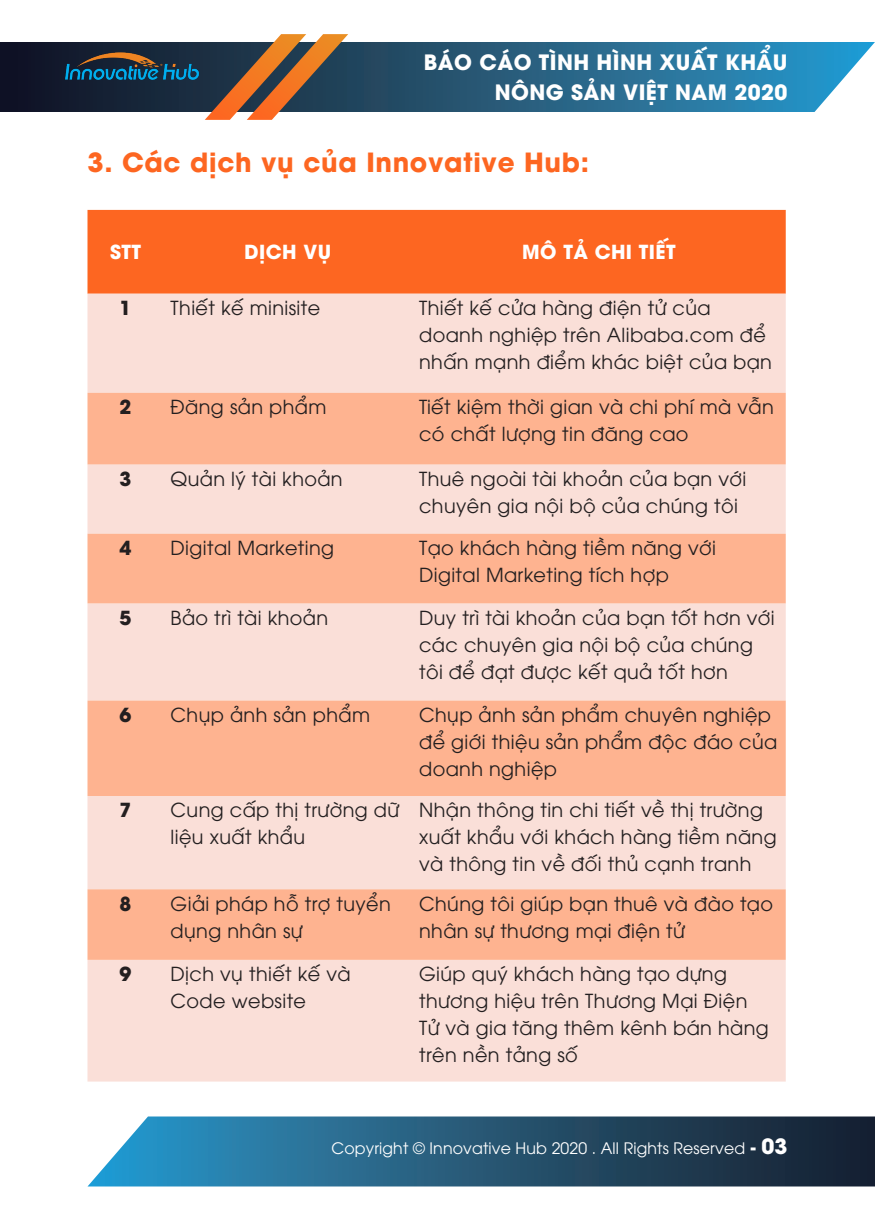
<style>
.page{position:relative;width:875px;height:1225px;background:#fff}
.page>*{position:absolute;margin:0;border:0;box-sizing:border-box;transform-origin:0 0}
.Heading2{font:700 26.25px "UTM Avo";letter-spacing:.025em;color:#fd6621}
.t1{font:700 21px/29.8px "UTM Avo";letter-spacing:.02em;color:#fff;text-align:right}
.tablect2{font:19.25px/27.1px "UTM Avo";letter-spacing:.02em;color:#231f20}
.TableCt{font:700 19.25px "UTM Avo";letter-spacing:.02em;color:#fff}
.Content{font:700 19.25px "UTM Avo";letter-spacing:.02em;color:#fff}
.TableCt-2{font:700 19.25px "UTM Avo";color:#231f20}
.t2{font:15.75px "UTM Avo";letter-spacing:.01em;color:#fff}
.s1{font-weight:700;font-size:17.5px}
.s2{font-weight:700;font-size:21px}
</style>
<div class="page">
<svg style="left:0;top:42px;width:875px;height:70px;background:#2d6383"></svg>
<svg style="left:88px;top:1116px;width:787px;height:70px;background:#2d5e7c"></svg>
<img style="left:56px;top:42px;width:149px;height:48px">
<svg style="left:205px;top:34px;width:143px;height:86px;background:#846754"></svg>
<div style="left:88px;top:210px;width:698px;height:84px;background:#fd6621"></div>
<div style="left:88px;top:294px;width:698px;height:788px;background:#fadfd8"></div>
<svg style="left:88px;top:393px;width:698px;height:567px;background:#fcc7b1"></svg>
<p class="t1" style="left:424px;top:45px;width:365px">BÁO CÁO TÌNH HÌNH XUẤT KHẨU<br>NÔNG SẢN VIỆT NAM 2020</p>
<p class="Heading2" style="left:88px;top:140px;width:503px">3. Các dịch vụ của Innovative Hub:</p>
<p class="Content" style="left:110px;top:236px;width:33px">STT</p>
<p class="Content" style="left:245px;top:236px;width:88px">DỊCH VỤ</p>
<p class="TableCt" style="left:522px;top:236px;width:155px">MÔ TẢ CHI TIẾT</p>
<p class="TableCt-2" style="left:120px;top:292px;width:13px">1</p>
<p class="tablect2" style="left:171px;top:293px;width:151px">Thiết kế minisite</p>
<p class="tablect2" style="left:419px;top:293px;width:354px">Thiết kế cửa hàng điện tử của doanh nghiệp trên Alibaba.com để nhấn mạnh điểm khác biệt của bạn</p>
<p class="TableCt-2" style="left:120px;top:391px;width:13px">2</p>
<p class="tablect2" style="left:171px;top:392px;width:157px">Đăng sản phẩm</p>
<p class="tablect2" style="left:419px;top:392px;width:356px">Tiết kiệm thời gian và chi phí mà vẫn có chất lượng tin đăng cao</p>
<p class="TableCt-2" style="left:120px;top:463px;width:13px">3</p>
<p class="tablect2" style="left:171px;top:463px;width:174px">Quản lý tài khoản</p>
<p class="tablect2" style="left:419px;top:463px;width:329px">Thuê ngoài tài khoản của bạn với chuyên gia nội bộ của chúng tôi</p>
<p class="TableCt-2" style="left:120px;top:532px;width:13px">4</p>
<p class="tablect2" style="left:171px;top:533px;width:165px">Digital Marketing</p>
<p class="tablect2" style="left:419px;top:533px;width:299px">Tạo khách hàng tiềm năng với<br>Digital Marketing tích hợp</p>
<p class="TableCt-2" style="left:120px;top:602px;width:13px">5</p>
<p class="tablect2" style="left:171px;top:602px;width:159px">Bảo trì tài khoản</p>
<p class="tablect2" style="left:419px;top:602px;width:357px">Duy trì tài khoản của bạn tốt hơn với các chuyên gia nội bộ của chúng tôi để đạt được kết quả tốt hơn</p>
<p class="TableCt-2" style="left:120px;top:699px;width:13px">6</p>
<p class="tablect2" style="left:171px;top:699px;width:201px">Chụp ảnh sản phẩm</p>
<p class="tablect2" style="left:419px;top:699px;width:360px">Chụp ảnh sản phẩm chuyên nghiệp để giới thiệu sản phẩm độc đáo của doanh nghiệp</p>
<p class="TableCt-2" style="left:120px;top:794px;width:13px">7</p>
<p class="tablect2" style="left:171px;top:795px;width:230px">Cung cấp thị trường dữ liệu xuất khẩu</p>
<p class="tablect2" style="left:419px;top:795px;width:359px">Nhận thông tin chi tiết về thị trường xuất khẩu với khách hàng tiềm năng và thông tin về đối thủ cạnh tranh</p>
<p class="TableCt-2" style="left:120px;top:887px;width:13px">8</p>
<p class="tablect2" style="left:171px;top:888px;width:222px">Giải pháp hỗ trợ tuyển dụng nhân sự</p>
<p class="tablect2" style="left:419px;top:888px;width:355px">Chúng tôi giúp bạn thuê và đào tạo nhân sự thương mại điện tử</p>
<p class="TableCt-2" style="left:120px;top:958px;width:13px">9</p>
<p class="tablect2" style="left:171px;top:959px;width:182px">Dịch vụ thiết kế và<br>Code website</p>
<p class="tablect2" style="left:419px;top:959px;width:351px">Giúp quý khách hàng tạo dựng thương hiệu trên Thương Mại Điện<br>Tử và gia tăng thêm kênh bán hàng trên nền tảng số</p>
<p class="t2" style="left:331px;top:1136px;width:458px">Copyright © Innovative Hub 2020 . All Rights Reserved <span class="s1">-</span> <span class="s2">03</span></p>
</div>
